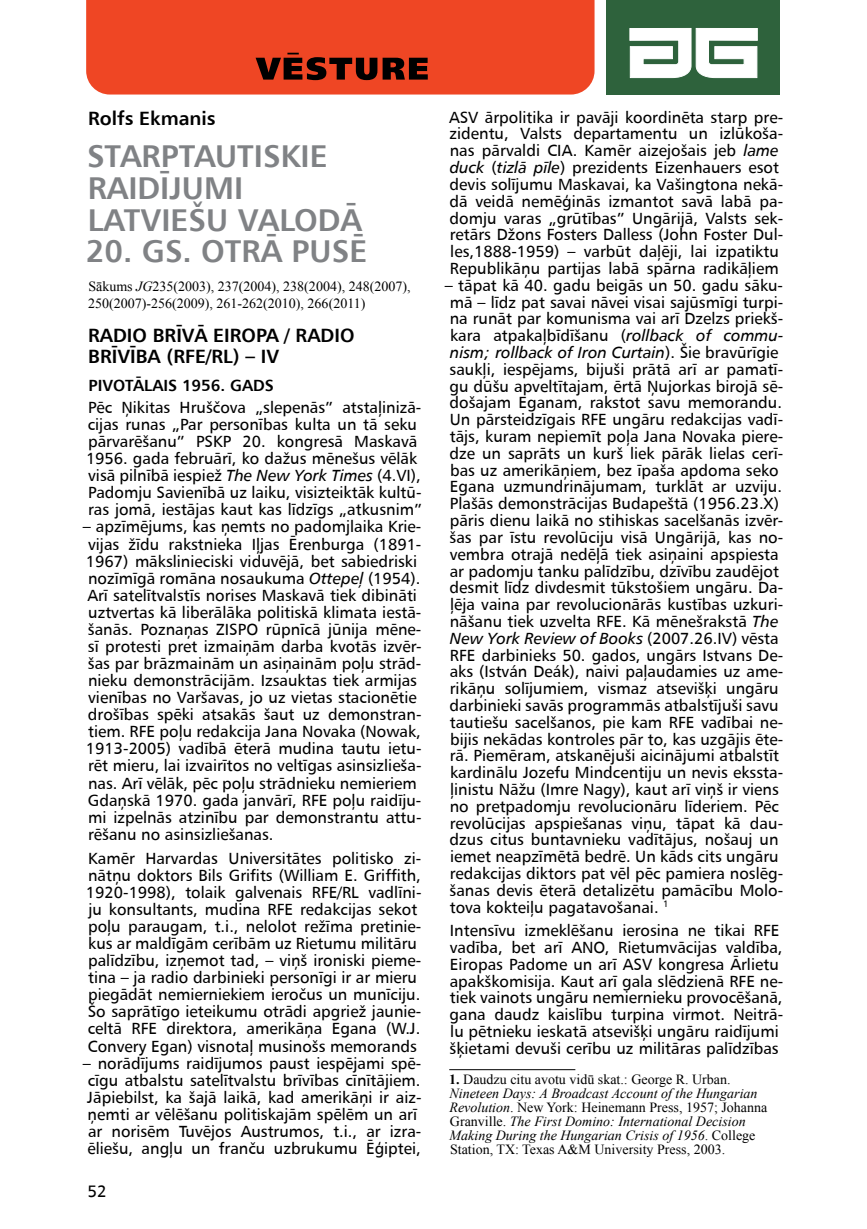
<style>
.page{position:relative;width:867px;height:1229px;background:#fff}
.page>*{position:absolute;margin:0;border:0;box-sizing:border-box;transform-origin:0 0}
.t1{font:31.5px/31.7px "Humanist 777 TL Bold B";color:#808285}
.t2{font:19.25px/21.2px "Humanist 777 TL Bold B";color:#000}
.t3{font:16.62px "Humanist 777 TL Roman B";color:#000}
.t4{font:16.1px/16.8px "Humanist 777 TL Roman B";color:#000}
.t5{font:16.1px "Humanist 777 TL Italic B";color:#000}
.t6{font:16.1px "Humanist 777 TL Bold B";color:#000}
.t7{font:14px/14px "Times New Roman";color:#000}
.s1{font-style:italic}
.s2{font-family:"Humanist 777 TL Italic B"}
.s3{font-family:"Humanist 777 TL Roman B"}
.s4{font-weight:700}
</style>
<div class="page">
<hr style="left:449px;top:1069px;width:126px;height:1px;background:#000">
<div style="left:606px;top:0;width:173px;height:94px;background:#2e623c"></div>
<svg style="left:629px;top:28px;width:128px;height:50px"></svg>
<div style="left:86px;top:0;width:508px;height:94px;background:#ef4624"></div>
<svg style="left:255px;top:53px;width:172px;height:27px;background:#752211"></svg>
<p class="t2" style="left:88px;top:107px;width:129px">Rolfs Ekmanis</p>
<h1 class="t1" style="left:87px;top:139px;width:276px">STARPTAUTISKIE<br>RAIDĪJUMI<br>LATVIEŠU VALODĀ</h1>
<h1 class="t1" style="left:86px;top:234px;width:283px">20. GS. OTRĀ PUSĒ</h1>
<p class="t7" style="left:88px;top:277px;width:324px;line-height:17.7px">Sākums <span class="s1">JG</span>235(2003), 237(2004), 238(2004), 248(2007),<br>250(2007)-256(2009), 261-262(2010), 266(2011)</p>
<p class="t2" style="left:88px;top:324px;width:268px">RADIO BRĪVĀ EIROPA / RADIO<br>BRĪVĪBA (RFE/RL) – IV</p>
<p class="t6" style="left:88px;top:375px;width:187px">PIVOTĀLAIS 1956. GADS</p>
<p class="t4" style="left:86px;top:398px;width:337px">Pēc Ņikitas Hruščova „slepenās” atstaļinizā&shy;cijas runas „Par personības kulta un tā seku pārvarēšanu” PSKP 20. kongresā Maskavā 1956. gada februārī, ko dažus mēnešus vēlāk visā pilnībā iespiež <span class="s2">The New York Times</span> (4.VI), Padomju Savienībā uz laiku, visizteiktāk kultū&shy;ras jomā, iestājas kaut kas līdzīgs „atkusnim”</p>
<p class="t4" style="left:83px;top:518px;width:340px">– apzīmējums, kas ņemts no padomjlaika Krie&shy;vijas žīdu rakstnieka Iļjas Ērenburga (1891- 1967) mākslinieciski viduvējā, bet sabiedriski nozīmīgā romāna nosaukuma <span class="s2">Ottepeļ</span> (1954).<br>Arī satelītvalstīs norises Maskavā tiek dibināti uztvertas kā liberālāka politiskā klimata iestā&shy;šanās. Poznaņas ZISPO rūpnīcā jūnija mēne&shy;sī protesti pret izmaiņām darba kvotās izvēr&shy;šas par brāzmainām un asiņainām poļu strād&shy;nieku demonstrācijām. Izsauktas tiek armijas vienības no Varšavas, jo uz vietas stacionētie drošības spēki atsakās šaut uz demonstran&shy;tiem. RFE poļu redakcija Jana Novaka (Nowak, 1913-2005) vadībā ēterā mudina tautu ietu&shy;rēt mieru, lai izvairītos no veltīgas asinsizlieša&shy;nas. Arī vēlāk, pēc poļu strādnieku nemieriem Gdaņskā 1970. gada janvārī, RFE poļu raidīju&shy;mi izpelnās atzinību par demonstrantu attu&shy;rēšanu no asinsizliešanas.</p>
<p class="t4" style="left:86px;top:849px;width:337px">Kamēr Harvardas Universitātes politisko zi&shy;nātņu doktors Bils Grifits (William E. Griffith, 1920-1998), tolaik galvenais RFE/RL vadlīni&shy;ju konsultants, mudina RFE redakcijas sekot poļu paraugam, t.i., nelolot režīma pretinie&shy;kus ar maldīgām cerībām uz Rietumu militāru palīdzību, izņemot tad, – viņš ironiski pieme&shy;tina – ja radio darbinieki personīgi ir ar mieru piegādāt nemierniekiem ieročus un munīciju.<br>Šo saprātīgo ieteikumu otrādi apgriež jaunie&shy;celtā RFE direktora, amerikāņa Egana (W.J.<br>Convery Egan) visnotaļ musinošs memorands</p>
<p class="t4" style="left:83px;top:1054px;width:340px">– norādījums raidījumos paust iespējami spē&shy;cīgu atbalstu satelītvalstu brīvības cīnītājiem.<br>Jāpiebilst, ka šajā laikā, kad amerikāņi ir aiz&shy;ņemti ar vēlēšanu politiskajām spēlēm un arī ar norisēm Tuvējos Austrumos, t.i., ar izra&shy;ēliešu, angļu un franču uzbrukumu Ēģiptei,</p>
<p class="t3" style="left:88px;top:1180px;width:21px">52</p>
<p class="t4" style="left:449px;top:108px;width:335px">ASV ārpolitika ir pavāji koordinēta starp pre&shy;zidentu, Valsts departamentu un izlūkoša&shy;nas pārvaldi CIA. Kamēr aizejošais jeb <span class="s2">lame duck</span> (<span class="s2">tizlā pīle</span>) prezidents Eizenhauers esot devis solījumu Maskavai, ka Vašingtona nekā&shy;dā veidā nemēģinās izmantot savā labā pa&shy;domju varas „grūtības” Ungārijā, Valsts sek&shy;retārs Džons Fosters Dalless (John Foster Dul&shy;les,1888-1959) – varbūt daļēji, lai izpatiktu Republikāņu partijas labā spārna radikāļiem</p>
<p class="t4" style="left:444px;top:276px;width:340px;text-align:center">– tāpat kā 40. gadu beigās un 50. gadu sāku&shy;mā – līdz pat savai nāvei visai sajūsmīgi turpi&shy;na runāt par komunisma vai arī Dzelzs priekš&shy;kara atpakaļbīdīšanu (<span class="s2">rollback of commu-</span></p>
<p class="t5" style="left:450px;top:342px;width:330px">nism; rollback of Iron Curtain<span class="s3">). Šie bravūrīgie</span></p>
<p class="t4" style="left:449px;top:360px;width:335px">saukļi, iespējams, bijuši prātā arī ar pamatī&shy;gu dūšu apveltītajam, ērtā Ņujorkas birojā sē&shy;došajam Eganam, rakstot savu memorandu.<br>Un pārsteidzīgais RFE ungāru redakcijas vadī&shy;tājs, kuram nepiemīt poļa Jana Novaka piere&shy;dze un saprāts un kurš liek pārāk lielas cerī&shy;bas uz amerikāņiem, bez īpaša apdoma seko Egana uzmundrinājumam, turklāt ar uzviju.<br>Plašās demonstrācijas Budapeštā (1956.23.X) pāris dienu laikā no stihiskas sacelšanās izvēr&shy;šas par īstu revolūciju visā Ungārijā, kas no&shy;vembra otrajā nedēļā tiek asiņaini apspiesta ar padomju tanku palīdzību, dzīvību zaudējot desmit līdz divdesmit tūkstošiem ungāru. Da&shy;ļēja vaina par revolucionārās kustības uzkuri&shy;nāšanu tiek uzvelta RFE. Kā mēnešrakstā <span class="s2">The</span></p>
<p class="t5" style="left:450px;top:628px;width:330px">New York Review of Books <span class="s3">(2007.26.IV) vēsta</span></p>
<p class="t4" style="left:449px;top:646px;width:335px">RFE darbinieks 50. gados, ungārs Istvans De&shy;aks (István Deák), naivi paļaudamies uz ame&shy;rikāņu solījumiem, vismaz atsevišķi ungāru darbinieki savās programmās atbalstījuši savu tautiešu sacelšanos, pie kam RFE vadībai ne&shy;bijis nekādas kontroles pār to, kas uzgājis ēte&shy;rā. Piemēram, atskanējuši aicinājumi atbalstīt kardinālu Jozefu Mindcentiju un nevis ekssta&shy;ļinistu Nāžu (Imre Nagy), kaut arī viņš ir viens no pretpadomju revolucionāru līderiem. Pēc revolūcijas apspiešanas viņu, tāpat kā dau&shy;dzus citus buntavnieku vadītājus, nošauj un iemet neapzīmētā bedrē. Un kāds cits ungāru redakcijas diktors pat vēl pēc pamiera noslēg&shy;šanas devis ēterā detalizētu pamācību Molo&shy;tova kokteiļu pagatavošanai. <sup>1</sup></p>
<p class="t4" style="left:449px;top:921px;width:335px">Intensīvu izmeklēšanu ierosina ne tikai RFE vadība, bet arī ANO, Rietumvācijas valdība, Eiropas Padome un arī ASV kongresa Ārlietu apakškomisija. Kaut arī gala slēdzienā RFE ne&shy;tiek vainots ungāru nemiernieku provocēšanā, gana daudz kaislību turpina virmot. Neitrā&shy;lu pētnieku ieskatā atsevišķi ungāru raidījumi šķietami devuši cerību uz militāras palīdzības</p>
<p class="t7" style="left:449px;top:1071px;width:319px"><span class="s4">1.</span> Daudzu citu avotu vidū skat.: George R. Urban.<br><span class="s1">Nineteen Days: A Broadcast Account of the Hungarian Revolution</span>. New York: Heinemann Press, 1957; Johanna Granville. <span class="s1">The First Domino: International Decision Making During the Hungarian Crisis of 1956</span>. College Station, TX: Texas A&amp;M University Press, 2003.</p>
</div>
